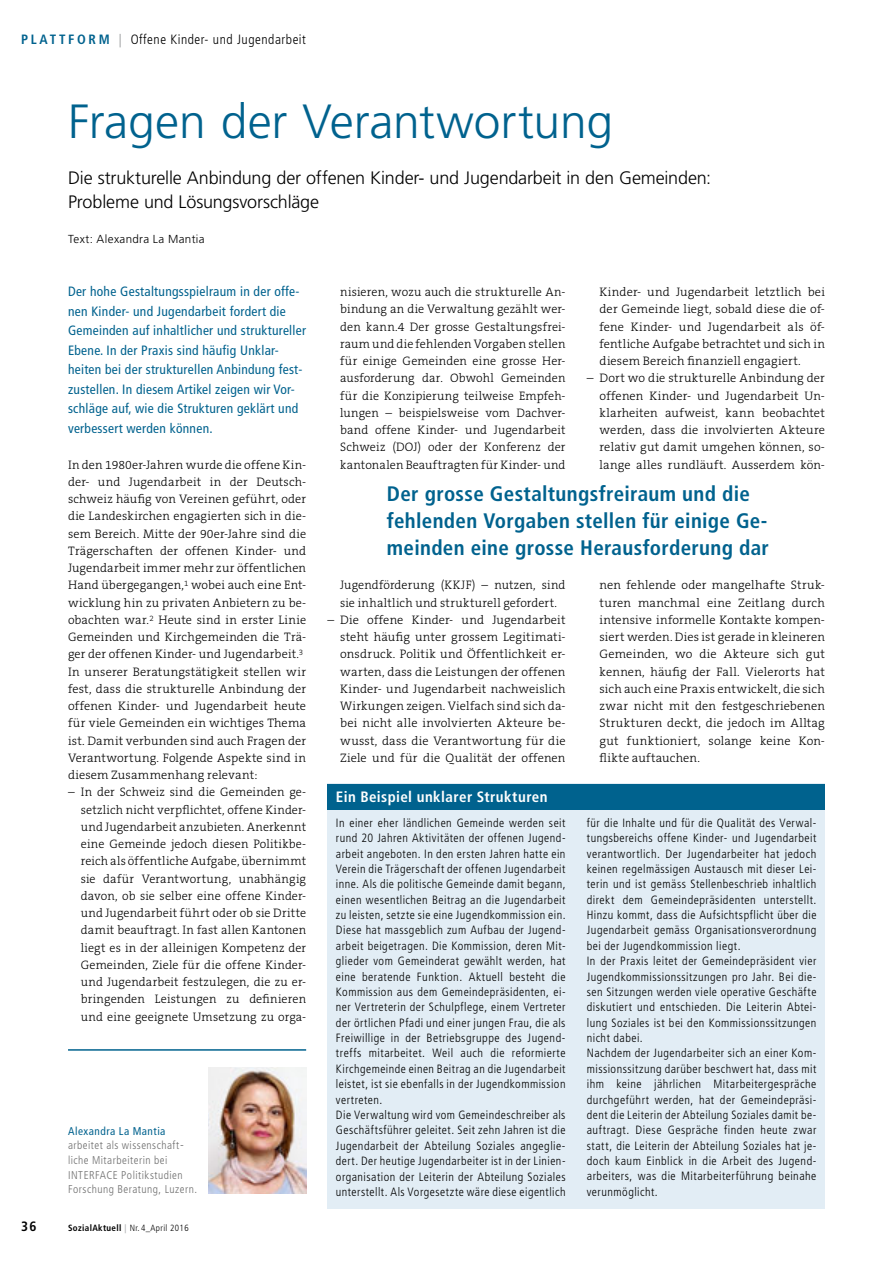
<style>
.page{position:relative;width:893px;height:1263px;background:#fff}
.page>*{position:absolute;margin:0;border:0;box-sizing:border-box;transform-origin:0 0}
.t1{font:300 48px "Frutiger";letter-spacing:-.005em;color:#00628e}
.t2{font:700 condensed 21px/27px "Frutiger";letter-spacing:.015em;color:#00628e}
.t3{font:300 18px/24px "Frutiger";letter-spacing:-.01em;color:#000}
.t4{font:700 condensed 15px "Frutiger";letter-spacing:.03em;color:#fff}
.t5{font:condensed 13.5px/19.5px "Frutiger";letter-spacing:.02em;color:#00628e}
.t6{font:300 condensed 13.5px "Frutiger";letter-spacing:.04em;color:#000}
.t7{font:700 condensed 13.5px "Frutiger";color:#000}
.t8{font:300 12.3px/17.2px "The Serif B3";letter-spacing:.01em;color:#000;text-align:justify}
.t9{font:300 condensed 12px/15.3px "Frutiger";letter-spacing:.04em;color:#000}
.t10{font:300 11.7px "Frutiger";letter-spacing:.03em;color:#000}
.t11{font:300 condensed 11.25px/14.7px "Frutiger";letter-spacing:.045em;color:#6e6e6e}
.t12{font:300 condensed 9px "Frutiger";letter-spacing:.04em;color:#000}
.s1{font-weight:700;color:#00628e}
.s2{font-weight:700;color:#b1b2b3}
.s3{font-weight:400;color:#00628e}
.s4{font-weight:700}
</style>
<div class="page">
<hr style="left:68px;top:1049px;width:238px;height:2px;background:#00628e">
<img style="left:208px;top:1067px;width:98px;height:126px">
<div style="left:327px;top:784px;width:498px;height:425px;background:#e2edf5"></div>
<div style="left:327px;top:784px;width:498px;height:25px;background:#00628e"></div>
<p class="t6" style="left:21px;top:32px;width:286px"><span class="s1">P L AT T F O R M</span> <span class="s2">|</span> Offene Kinder- und Jugendarbeit</p>
<h1 class="t1" style="left:68px;top:94px;width:547px">Fragen der Verantwortung</h1>
<h3 class="t3" style="left:68px;top:166px;width:645px">Die strukturelle Anbindung der offenen Kinder- und Jugendarbeit in den Gemeinden:<br>Probleme und Lösungsvorschläge</h3>
<p class="t10" style="left:68px;top:233px;width:138px">Text: Alexandra La Mantia</p>
<p class="t5" style="left:68px;top:282px;width:240px">Der hohe Gestaltungsspielraum in der offe&shy;nen Kinder- und Jugendarbeit fordert die Gemeinden auf inhaltlicher und struktureller Ebene. In der Praxis sind häufig Unklar&shy;heiten bei der strukturellen Anbindung fest&shy;zustellen. In diesem Artikel zeigen wir Vor&shy;schläge auf, wie die Strukturen geklärt und verbessert werden können.</p>
<p class="t8" style="left:68px;top:456px;width:240px;text-align:left">In den 1980er-Jahren wurde die offene Kin&shy;der- und Jugendarbeit in der Deutsch&shy;schweiz häufig von Vereinen geführt, oder die Landeskirchen engagierten sich in die&shy;sem Bereich. Mitte der 90er-Jahre sind die Trägerschaften der offenen Kinder- und Jugendarbeit immer mehr zur öffentlichen Hand übergegangen,<sup>1</sup> wobei auch eine Ent&shy;wicklung hin zu privaten Anbietern zu be&shy;obachten war.<sup>2</sup> Heute sind in erster Linie Gemeinden und Kirchgemeinden die Trä&shy;ger der offenen Kinder- und Jugendarbeit.<sup>3<br></sup>In unserer Beratungstätigkeit stellen wir fest, dass die strukturelle Anbindung der offenen Kinder- und Jugendarbeit heute für viele Gemeinden ein wichtiges Thema ist. Damit verbunden sind auch Fragen der Verantwortung. Folgende Aspekte sind in diesem Zusammenhang relevant:</p>
<p class="t8" style="left:81px;top:784px;width:227px;text-indent:-13px">– In der Schweiz sind die Gemeinden ge&shy;setzlich nicht verpflichtet, offene Kinder&shy;und Jugendarbeit anzubieten. Anerkennt eine Gemeinde jedoch diesen Politikbe&shy;reich als öffentliche Aufgabe, übernimmt sie dafür Verantwortung, unabhängig davon, ob sie selber eine offene Kinder&shy;und Jugendarbeit führt oder ob sie Dritte damit beauftragt. In fast allen Kantonen liegt es in der alleinigen Kompetenz der Gemeinden, Ziele für die offene Kinder&shy;und Jugendarbeit festzulegen, die zu er&shy;bringenden Leistungen zu definieren und eine geeignete Umsetzung zu orga-</p>
<p class="t11" style="left:68px;top:1123px;width:131px"><span class="s3">Alexandra La Mantia </span>arbeitet als wissenschaft&shy;liche Mitarbeiterin bei<br>INTERFACE Politikstudien<br>Forschung Beratung, Luzern.</p>
<p class="t7" style="left:21px;top:1218px;width:17px">36</p>
<p class="t12" style="left:68px;top:1222px;width:122px"><span class="s4">SozialAktuell</span> <span class="s2">|</span> Nr. 4_April 2016</p>
<p class="t8" style="left:340px;top:284px;width:227px">nisieren, wozu auch die strukturelle An&shy;bindung an die Verwaltung gezählt wer&shy;den kann.4 Der grosse Gestaltungsfrei&shy;raum und die fehlenden Vorgaben stellen für einige Gemeinden eine grosse Her&shy;ausforderung dar. Obwohl Gemeinden für die Konzipierung teilweise Empfeh&shy;lungen – beispielsweise vom Dachver&shy;band offene Kinder- und Jugendarbeit Schweiz (DOJ) oder der Konferenz der kantonalen Beauftragten für Kinder- und</p>
<p class="t8" style="left:600px;top:284px;width:227px">Kinder- und Jugendarbeit letztlich bei der Gemeinde liegt, sobald diese die of&shy;fene Kinder- und Jugendarbeit als öf&shy;fentliche Aufgabe betrachtet und sich in diesem Bereich finanziell engagiert.</p>
<p class="t8" style="left:600px;top:370px;width:227px;text-indent:-13px">– Dort wo die strukturelle Anbindung der offenen Kinder- und Jugendarbeit Un&shy;klarheiten aufweist, kann beobachtet werden, dass die involvierten Akteure relativ gut damit umgehen können, so&shy;lange alles rundläuft. Ausserdem kön-</p>
<h2 class="t2" style="left:387px;top:480px;width:384px">Der grosse Gestaltungsfreiraum und die fehlenden Vorgaben stellen für einige Ge&shy;meinden eine grosse Herausforderung dar</h2>
<p class="t8" style="left:340px;top:577px;width:227px">Jugendförderung (KKJF) – nutzen, sind sie inhaltlich und strukturell gefordert.</p>
<p class="t8" style="left:340px;top:612px;width:227px;text-indent:-13px">– Die offene Kinder- und Jugendarbeit steht häufig unter grossem Legitimati&shy;onsdruck. Politik und Öffentlichkeit er&shy;warten, dass die Leistungen der offenen Kinder- und Jugendarbeit nachweislich Wirkungen zeigen. Vielfach sind sich da&shy;bei nicht alle involvierten Akteure be&shy;wusst, dass die Verantwortung für die Ziele und für die Qualität der offenen</p>
<p class="t4" style="left:336px;top:788px;width:213px">Ein Beispiel unklarer Strukturen</p>
<p class="t8" style="left:600px;top:577px;width:227px">nen fehlende oder mangelhafte Struk&shy;turen manchmal eine Zeitlang durch intensive informelle Kontakte kompen&shy;siert werden. Dies ist gerade in kleineren Gemeinden, wo die Akteure sich gut kennen, häufig der Fall. Vielerorts hat sich auch eine Praxis entwickelt, die sich zwar nicht mit den festgeschriebenen Strukturen deckt, die jedoch im Alltag gut funktioniert, solange keine Kon&shy;flikte auftauchen.</p>
<p class="t9" style="left:336px;top:815px;width:231px">In einer eher ländlichen Gemeinde werden seit rund 20 Jahren Aktivitäten der offenen Jugend&shy;arbeit angeboten. In den ersten Jahren hatte ein Verein die Trägerschaft der offenen Jugendarbeit inne. Als die politische Gemeinde damit begann, einen wesentlichen Beitrag an die Jugendarbeit zu leisten, setzte sie eine Jugendkommission ein.<br>Diese hat massgeblich zum Aufbau der Jugend&shy;arbeit beigetragen. Die Kommission, deren Mit&shy;glieder vom Gemeinderat gewählt werden, hat eine beratende Funktion. Aktuell besteht die Kommission aus dem Gemeindepräsidenten, ei&shy;ner Vertreterin der Schulpflege, einem Vertreter der örtlichen Pfadi und einer jungen Frau, die als Freiwillige in der Betriebsgruppe des Jugend&shy;treffs mitarbeitet. Weil auch die reformierte Kirchgemeinde einen Beitrag an die Jugendarbeit leistet, ist sie ebenfalls in der Jugendkommission vertreten.<br>Die Verwaltung wird vom Gemeindeschreiber als Geschäftsführer geleitet. Seit zehn Jahren ist die Jugendarbeit der Abteilung Soziales angeglie&shy;dert. Der heutige Jugendarbeiter ist in der Linien&shy;organisation der Leiterin der Abteilung Soziales unterstellt. Als Vorgesetzte wäre diese eigentlich</p>
<p class="t9" style="left:587px;top:815px;width:231px">für die Inhalte und für die Qualität des Verwal&shy;tungsbereichs offene Kinder- und Jugendarbeit verantwortlich. Der Jugendarbeiter hat jedoch keinen regelmässigen Austausch mit dieser Lei&shy;terin und ist gemäss Stellenbeschrieb inhaltlich direkt dem Gemeindepräsidenten unterstellt.<br>Hinzu kommt, dass die Aufsichtspflicht über die Jugendarbeit gemäss Organisationsverordnung bei der Jugendkommission liegt.<br>In der Praxis leitet der Gemeindepräsident vier Jugendkommissionssitzungen pro Jahr. Bei die&shy;sen Sitzungen werden viele operative Geschäfte diskutiert und entschieden. Die Leiterin Abtei&shy;lung Soziales ist bei den Kommissionssitzungen nicht dabei.<br>Nachdem der Jugendarbeiter sich an einer Kom&shy;missionssitzung darüber beschwert hat, dass mit ihm keine jährlichen Mitarbeitergespräche durchgeführt werden, hat der Gemeindepräsi&shy;dent die Leiterin der Abteilung Soziales damit be&shy;auftragt. Diese Gespräche finden heute zwar statt, die Leiterin der Abteilung Soziales hat je&shy;doch kaum Einblick in die Arbeit des Jugend&shy;arbeiters, was die Mitarbeiterführung beinahe verunmöglicht.</p>
</div>
